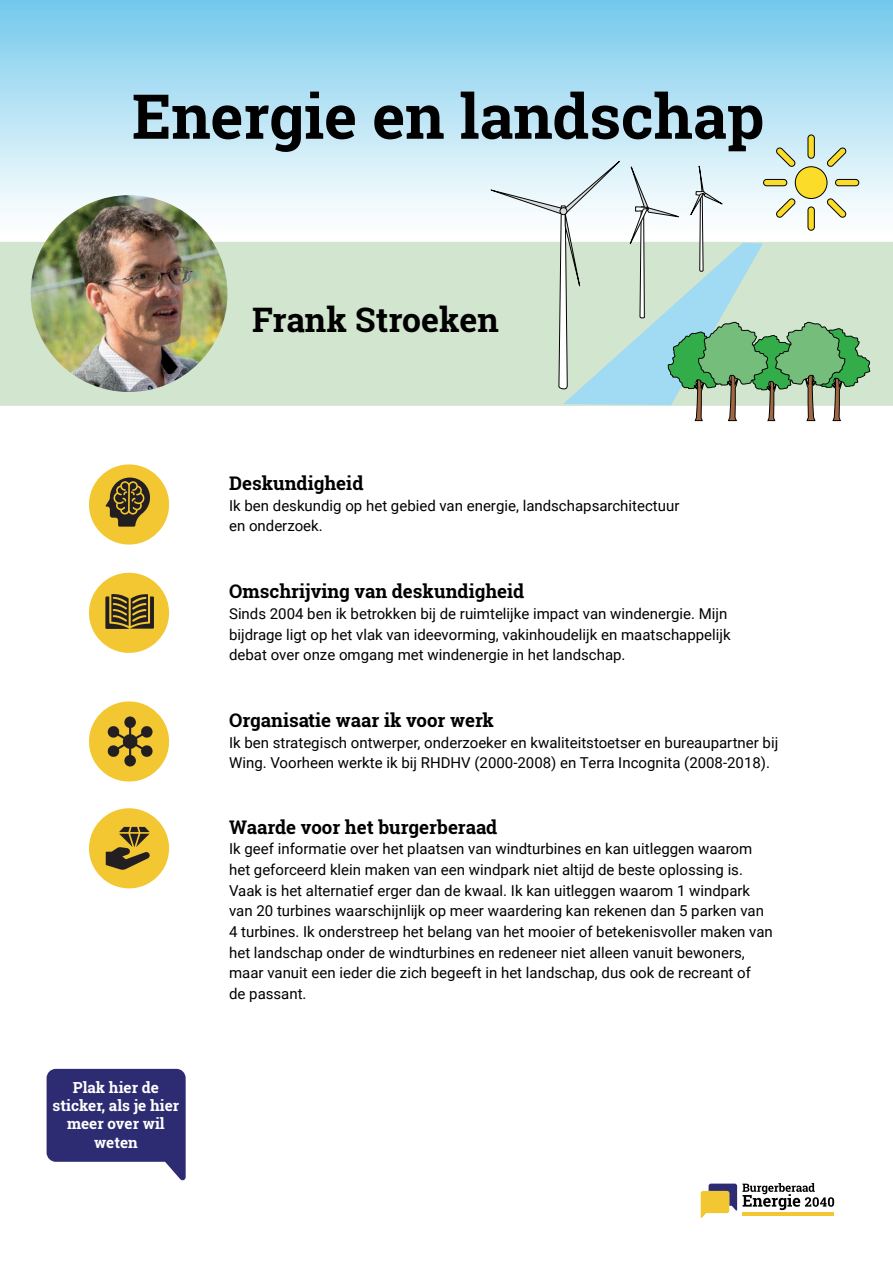
<style>
.page{position:relative;width:893px;height:1263px;background:#fff}
.page>*{position:absolute;margin:0;border:0;box-sizing:border-box;transform-origin:0 0}
.t1{font:700 61.8px "Roboto Slab";color:#000}
.t2{font:700 33.75px "Roboto Slab";color:#000}
.t3{font:700 18.75px "Roboto Slab";color:#000}
.t4{font:700 15.3px/18.3px "Roboto Slab";color:#fff;text-align:center}
.t5{font:15px/20.7px "Roboto";color:#000}
</style>
<div class="page">
<div style="left:0;top:0;width:893px;height:242px;background:linear-gradient(to bottom,#75c9ec,#fff)"></div>
<div style="left:0;top:242px;width:893px;height:164px;background:#d2e5cf"></div>
<img style="left:31px;top:195px;width:196px;height:197px;border-radius:98px">
<svg style="left:701px;top:1183px;width:133px;height:35px"></svg>
<hr style="left:742px;top:1212px;width:92px;height:3px;background:#f2c731">
<div style="left:89px;top:573px;width:80px;height:80px;background:#f2c731;border-radius:50%"></div>
<svg style="left:105px;top:594px;width:49px;height:35px"></svg>
<div style="left:89px;top:808px;width:80px;height:80px;background:#f2c731;border-radius:50%"></div>
<svg style="left:106px;top:827px;width:44px;height:43px"></svg>
<div style="left:89px;top:464px;width:80px;height:80px;background:#f2c731;border-radius:50%"></div>
<svg style="left:106px;top:477px;width:44px;height:50px"></svg>
<div style="left:89px;top:701px;width:80px;height:80px;background:#f2c731;border-radius:50%"></div>
<svg style="left:107px;top:716px;width:46px;height:50px"></svg>
<svg style="left:47px;top:1069px;width:139px;height:111px;background:#4d4b87"></svg>
<svg style="left:472px;top:134px;width:400px;height:288px"></svg>
<h1 class="t1" style="left:132px;top:74px;width:634px">Energie en landschap</h1>
<h2 class="t2" style="left:252px;top:296px;width:248px">Frank Stroeken</h2>
<p class="t3" style="left:229px;top:470px;width:136px">Deskundigheid</p>
<p class="t5" style="left:229px;top:494px;width:452px">Ik ben deskundig op het gebied van energie, landschapsarchitectuur en onderzoek.</p>
<p class="t3" style="left:229px;top:579px;width:297px">Omschrijving van deskundigheid</p>
<p class="t5" style="left:229px;top:603px;width:503px">Sinds 2004 ben ik betrokken bij de ruimtelijke impact van windenergie. Mijn bijdrage ligt op het vlak van ideevorming, vakinhoudelijk en maatschappelijk debat over onze omgang met windenergie in het landschap.</p>
<p class="t3" style="left:229px;top:707px;width:266px">Organisatie waar ik voor werk</p>
<p class="t5" style="left:229px;top:731px;width:551px">Ik ben strategisch ontwerper, onderzoeker en kwaliteitstoetser en bureaupartner bij<br>Wing. Voorheen werkte ik bij RHDHV (2000-2008) en Terra Incognita (2008-2018).</p>
<p class="t4" style="left:53px;top:1078px;width:128px">Plak hier de sticker, als je hier meer over wil weten</p>
<p class="t3" style="left:229px;top:814px;width:270px">Waarde voor het burgerberaad</p>
<p class="t5" style="left:229px;top:838px;width:545px">Ik geef informatie over het plaatsen van windturbines en kan uitleggen waarom het geforceerd klein maken van een windpark niet altijd de beste oplossing is.<br>Vaak is het alternatief erger dan de kwaal. Ik kan uitleggen waarom 1 windpark van 20 turbines waarschijnlijk op meer waardering kan rekenen dan 5 parken van 4 turbines. Ik onderstreep het belang van het mooier of betekenisvoller maken van het landschap onder de windturbines en redeneer niet alleen vanuit bewoners, maar vanuit een ieder die zich begeeft in het landschap, dus ook de recreant of<br>de passant.</p>
</div>
